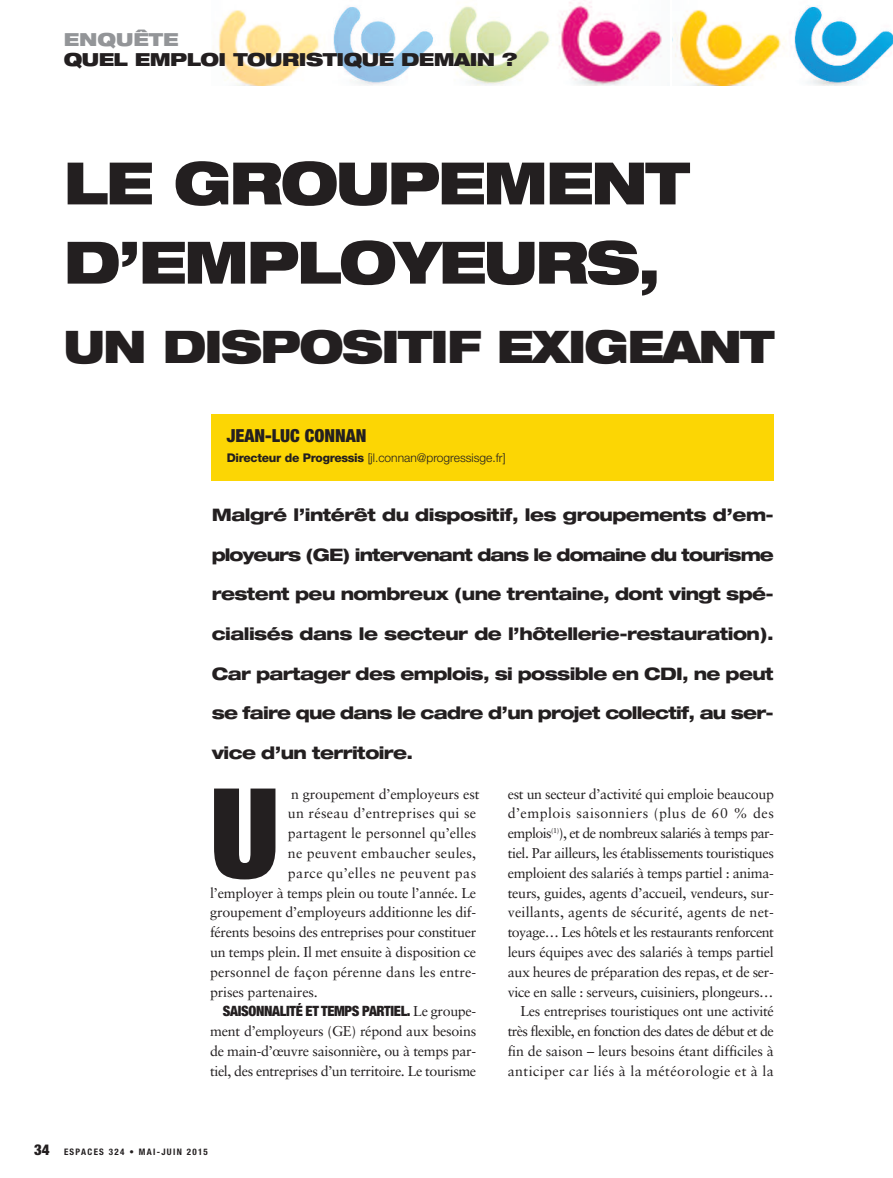
<style>
.page{position:relative;width:893px;height:1178px;background:#fff}
.page>*{position:absolute;margin:0;border:0;box-sizing:border-box;transform-origin:0 0}
.t1{font:900 expanded 124.8px "Helvetica Neue";color:#231f20}
.t2{font:900 expanded 58.5px/79.2px "Helvetica Neue";letter-spacing:-.04em;color:#231f20;scale:.95 1}
.t3{font:900 expanded 45px "Helvetica Neue";letter-spacing:-.04em;color:#231f20;scale:.95 1}
.t4{font:900 expanded 18px "Helvetica Neue";letter-spacing:-.03em;color:#231f20}
.t5{font:900 condensed 18px "Helvetica Neue";color:#231f20}
.t6{font:900 expanded 18px "Helvetica Neue";color:#939598}
.t7{font:800 expanded 17.25px "Helvetica Neue";letter-spacing:-.035em;color:#231f20}
.t8{font:800 expanded 17.25px "Helvetica Neue";letter-spacing:-.055em;color:#231f20}
.t9{font:14.25px/19.8px "Sabon";letter-spacing:-.02em;color:#231f20;text-align:justify}
.t10{font:14.25px "Sabon";letter-spacing:.02em;color:#231f20}
.t11{font:14.25px "Sabon";letter-spacing:.01em;color:#231f20}
.t12{font:900 condensed 14.25px "Helvetica Neue";letter-spacing:-.025em;color:#231f20}
.t13{font:14.25px "Sabon";letter-spacing:.005em;color:#231f20}
.t14{font:14.25px "Sabon";letter-spacing:.025em;color:#231f20}
.t15{font:300 12px "Helvetica Neue";color:#231f20}
.t16{font:700 condensed 9px "Helvetica Neue";letter-spacing:.145em;color:#231f20}
.s1{font-family:"Helvetica Neue LT Std";font-weight:800}
.s2{font-family:"Sabon";font-weight:400;font-stretch:normal}
.s3{font-weight:900;font-size:15px}
</style>
<div class="page">
<img style="left:559px;top:0;width:103px;height:86px">
<img style="left:672px;top:5px;width:221px;height:81px">
<img style="left:218px;top:6px;width:332px;height:80px">
<div style="left:212px;top:414px;width:562px;height:66px;background:#fcd604"></div>
<p class="t6" style="left:64px;top:33px;width:116px">ENQUÊTE</p>
<p class="t4" style="left:64px;top:52px;width:455px">QUEL EMPLOI TOURISTIQUE DEMAIN ?</p>
<h2 class="t2" style="left:64px;top:149px;width:660px">LE GROUPEMENT<br>D’EMPLOYEURS,</h2>
<h3 class="t3" style="left:64px;top:329px;width:749px">UN DISPOSITIF EXIGEANT</h3>
<p class="t5" style="left:227px;top:429px;width:141px">JEAN-LUC CONNAN</p>
<p class="t15" style="left:227px;top:448px;width:280px"><span class="s1">Directeur de Progressis</span> [jl.connan@progressisge.fr]</p>
<p class="t7" style="left:212px;top:508px;width:564px">Malgré l’intérêt du dispositif, les groupements d’em-</p>
<p class="t8" style="left:212px;top:548px;width:564px">ployeurs (GE) intervenant dans le domaine du tourisme</p>
<p class="t7" style="left:212px;top:588px;width:564px">restent peu nombreux (une trentaine, dont vingt spé-</p>
<p class="t7" style="left:212px;top:627px;width:564px">cialisés dans le secteur de l’hôtellerie-restauration).</p>
<p class="t7" style="left:212px;top:667px;width:564px">Car partager des emplois, si possible en CDI, ne peut</p>
<p class="t7" style="left:212px;top:706px;width:564px">se faire que dans le cadre d’un projet collectif, au ser-</p>
<p class="t7" style="left:212px;top:746px;width:203px">vice d’un territoire.</p>
<h1 class="t1" style="left:210px;top:788px;width:71px">U</h1>
<p class="t9" style="left:291px;top:785px;width:190px">n groupement d’employeurs est</p>
<p class="t10" style="left:288px;top:807px;width:190px">un réseau d’entreprises qui se</p>
<p class="t13" style="left:288px;top:827px;width:190px">partagent le personnel qu’elles</p>
<p class="t10" style="left:288px;top:847px;width:190px">ne peuvent embaucher seules,</p>
<p class="t14" style="left:288px;top:867px;width:190px">parce qu’elles ne peuvent pas</p>
<p class="t9" style="left:210px;top:884px;width:268px">l’employer à temps plein ou toute l’année. Le</p>
<p class="t9" style="left:210px;top:903px;width:268px">groupement d’employeurs additionne les dif-</p>
<p class="t9" style="left:210px;top:923px;width:268px">férents besoins des entreprises pour constituer</p>
<p class="t9" style="left:210px;top:943px;width:268px">un temps plein. Il met ensuite à disposition ce</p>
<p class="t11" style="left:210px;top:966px;width:268px">personnel de façon pérenne dans les entre-</p>
<p class="t9" style="left:210px;top:983px;width:109px">prises partenaires.</p>
<p class="t12" style="left:223px;top:1006px;width:255px">SAISONNALITÉ ET TEMPS PARTIEL. <span class="s2">Le groupe-</span></p>
<p class="t9" style="left:210px;top:1022px;width:268px">ment d’employeurs (GE) répond aux besoins de main-d’œuvre saisonnière, ou à temps par&shy;tiel, des entreprises d’un territoire. Le tourisme</p>
<p class="t16" style="left:34px;top:1144px;width:175px"><span class="s3">34</span> ESPACES 324 • MAI-JUIN 2015</p>
<p class="t9" style="left:508px;top:785px;width:268px;text-align:right">est un secteur d’activité qui emploie beaucoup d’emplois saisonniers (plus de 60 % des emplois<sup>(1)</sup>), et de nombreux salariés à temps par&shy;tiel. Par ailleurs, les établissements touristiques emploient des salariés à temps partiel : anima&shy;teurs, guides, agents d’accueil, vendeurs, sur&shy;veillants, agents de sécurité, agents de net&shy;toyage… Les hôtels et les restaurants renforcent leurs équipes avec des salariés à temps partiel aux heures de préparation des repas, et de ser&shy;vice en salle : serveurs, cuisiniers, plongeurs… Les entreprises touristiques ont une activité très flexible, en fonction des dates de début et de fin de saison – leurs besoins étant difficiles à anticiper car liés à la météorologie et à la</p>
</div>
